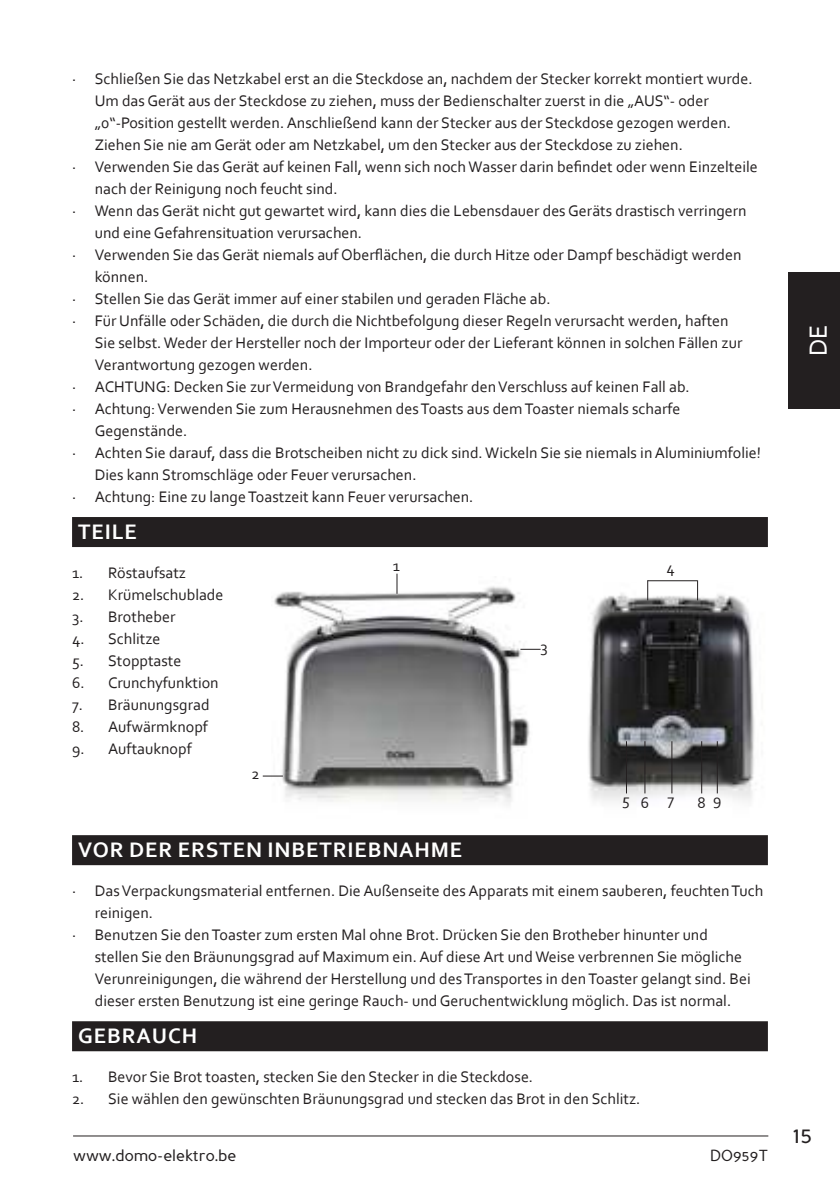
<style>
.page{position:relative;width:840px;height:1191px;background:#fff}
.page>*{position:absolute;margin:0;border:0;box-sizing:border-box;transform-origin:0 0}
.t1{font:26px "Corbel";color:#fff}
.t2{font:24px "Perspective Sans";color:#231f20}
.t3{font:700 22px "Corbel";letter-spacing:.04em;color:#fff}
.t4{font:16px "Corbel";color:#231f20}
.t5{font:16px "Perspective Sans";color:#231f20}
</style>
<div class="page">
<hr style="left:73px;top:1135px;width:694px;height:1px;background:#231f20">
<div style="left:788px;top:272px;width:51px;height:136px;background:#231f20"></div>
<div style="left:72px;top:517px;width:695px;height:30px;background:#231f20"></div>
<div style="left:72px;top:835px;width:695px;height:30px;background:#231f20"></div>
<div style="left:72px;top:1021px;width:695px;height:30px;background:#231f20"></div>
<img style="left:271px;top:577px;width:261px;height:227px">
<svg style="left:396px;top:573px;width:1px;height:21px"></svg>
<svg style="left:262px;top:775px;width:21px;height:1px"></svg>
<svg style="left:520px;top:649px;width:20px;height:1px"></svg>
<img style="left:588px;top:582px;width:167px;height:220px">
<hr style="left:647px;top:580px;width:49px;height:1px;background:#231f20">
<svg style="left:646px;top:582px;width:1px;height:18px"></svg>
<svg style="left:696px;top:580px;width:1px;height:20px"></svg>
<hr style="left:671px;top:741px;width:1px;height:52px;background:#231f20">
<hr style="left:700px;top:741px;width:1px;height:52px;background:#231f20">
<hr style="left:716px;top:741px;width:1px;height:52px;background:#231f20">
<hr style="left:644px;top:741px;width:1px;height:52px;background:#231f20">
<hr style="left:625px;top:741px;width:1px;height:52px;background:#231f20">
<p class="t4" style="left:72px;top:71px;width:681px">· Schließen Sie das Netzkabel erst an die Steckdose an, nachdem der Stecker korrekt montiert wurde.</p>
<p class="t4" style="left:95px;top:91px;width:615px">Um das Gerät aus der Steckdose zu ziehen, muss der Bedienschalter zuerst in die „AUS“- oder</p>
<p class="t4" style="left:95px;top:115px;width:637px">„0“-Position gestellt werden. Anschließend kann der Stecker aus der Steckdose gezogen werden.</p>
<p class="t4" style="left:95px;top:137px;width:589px">Ziehen Sie nie am Gerät oder am Netzkabel, um den Stecker aus der Steckdose zu ziehen.</p>
<p class="t4" style="left:72px;top:159px;width:687px">· Verwenden Sie das Gerät auf keinen Fall, wenn sich noch Wasser darin befindet oder wenn Einzelteile</p>
<p class="t4" style="left:95px;top:181px;width:244px">nach der Reinigung noch feucht sind.</p>
<p class="t4" style="left:72px;top:203px;width:675px">· Wenn das Gerät nicht gut gewartet wird, kann dies die Lebensdauer des Geräts drastisch verringern</p>
<p class="t4" style="left:95px;top:225px;width:269px">und eine Gefahrensituation verursachen.</p>
<p class="t4" style="left:72px;top:247px;width:670px">· Verwenden Sie das Gerät niemals auf Oberflächen, die durch Hitze oder Dampf beschädigt werden</p>
<p class="t4" style="left:95px;top:267px;width:55px">können.</p>
<p class="t4" style="left:72px;top:291px;width:479px">· Stellen Sie das Gerät immer auf einer stabilen und geraden Fläche ab.</p>
<p class="t4" style="left:72px;top:313px;width:657px">· Für Unfälle oder Schäden, die durch die Nichtbefolgung dieser Regeln verursacht werden, haften</p>
<p class="t4" style="left:95px;top:333px;width:648px">Sie selbst. Weder der Hersteller noch der Importeur oder der Lieferant können in solchen Fällen zur</p>
<p class="t4" style="left:95px;top:357px;width:219px">Verantwortung gezogen werden.</p>
<p class="t4" style="left:72px;top:379px;width:619px">· ACHTUNG: Decken Sie zur Vermeidung von Brandgefahr den Verschluss auf keinen Fall ab.</p>
<p class="t4" style="left:72px;top:401px;width:609px">· Achtung: Verwenden Sie zum Herausnehmen des Toasts aus dem Toaster niemals scharfe</p>
<p class="t4" style="left:95px;top:423px;width:94px">Gegenstände.</p>
<p class="t4" style="left:72px;top:445px;width:690px">· Achten Sie darauf, dass die Brotscheiben nicht zu dick sind. Wickeln Sie sie niemals in Aluminiumfolie!</p>
<p class="t4" style="left:95px;top:467px;width:323px">Dies kann Stromschläge oder Feuer verursachen.</p>
<p class="t4" style="left:72px;top:489px;width:402px">· Achtung: Eine zu lange Toastzeit kann Feuer verursachen.</p>
<h3 class="t3" style="left:78px;top:521px;width:60px">TEILE</h3>
<p class="t4" style="left:72px;top:565px;width:115px">1. Röstaufsatz</p>
<p class="t4" style="left:72px;top:587px;width:153px">2. Krümelschublade</p>
<p class="t4" style="left:72px;top:609px;width:105px">3. Brotheber</p>
<p class="t4" style="left:72px;top:631px;width:90px">4. Schlitze</p>
<p class="t4" style="left:72px;top:653px;width:111px">5. Stopptaste</p>
<p class="t4" style="left:72px;top:675px;width:148px">6. Crunchyfunktion</p>
<p class="t4" style="left:72px;top:697px;width:139px">7. Bräunungsgrad</p>
<p class="t4" style="left:72px;top:719px;width:137px">8. Aufwärmknopf</p>
<p class="t4" style="left:72px;top:741px;width:121px">9. Auftauknopf</p>
<p class="t4" style="left:392px;top:557px;width:9px">1</p>
<p class="t4" style="left:666px;top:559px;width:10px">4</p>
<p class="t4" style="left:540px;top:639px;width:9px">3</p>
<p class="t4" style="left:251px;top:766px;width:10px">2</p>
<p class="t4" style="left:622px;top:792px;width:54px">56 7</p>
<p class="t4" style="left:697px;top:794px;width:25px">8 9</p>
<h3 class="t3" style="left:78px;top:839px;width:385px">VOR DER ERSTEN INBETRIEBNAHME</h3>
<p class="t4" style="left:72px;top:883px;width:692px">· Das Verpackungsmaterial entfernen. Die Außenseite des Apparats mit einem sauberen, feuchten Tuch</p>
<p class="t4" style="left:95px;top:905px;width:60px">reinigen.</p>
<p class="t4" style="left:72px;top:927px;width:637px">· Benutzen Sie den Toaster zum ersten Mal ohne Brot. Drücken Sie den Brotheber hinunter und</p>
<p class="t4" style="left:95px;top:947px;width:648px">stellen Sie den Bräunungsgrad auf Maximum ein. Auf diese Art und Weise verbrennen Sie mögliche</p>
<p class="t4" style="left:95px;top:971px;width:657px">Verunreinigungen, die während der Herstellung und des Transportes in den Toaster gelangt sind. Bei</p>
<p class="t4" style="left:95px;top:991px;width:637px">dieser ersten Benutzung ist eine geringe Rauch- und Geruchentwicklung möglich. Das ist normal.</p>
<h3 class="t3" style="left:78px;top:1025px;width:120px">GEBRAUCH</h3>
<p class="t4" style="left:72px;top:1069px;width:462px">1. Bevor Sie Brot toasten, stecken Sie den Stecker in die Steckdose.</p>
<p class="t4" style="left:72px;top:1091px;width:569px">2. Sie wählen den gewünschten Bräunungsgrad und stecken das Brot in den Schlitz.</p>
<p class="t5" style="left:73px;top:1149px;width:165px">www.domo-elektro.be</p>
<p class="t5" style="left:709px;top:1149px;width:60px">DO959T</p>
<h1 class="t1" style="left:805px;top:356px;width:33px;rotate:-90deg">DE</h1>
<h2 class="t2" style="left:792px;top:1124px;width:21px">15</h2>
</div>
